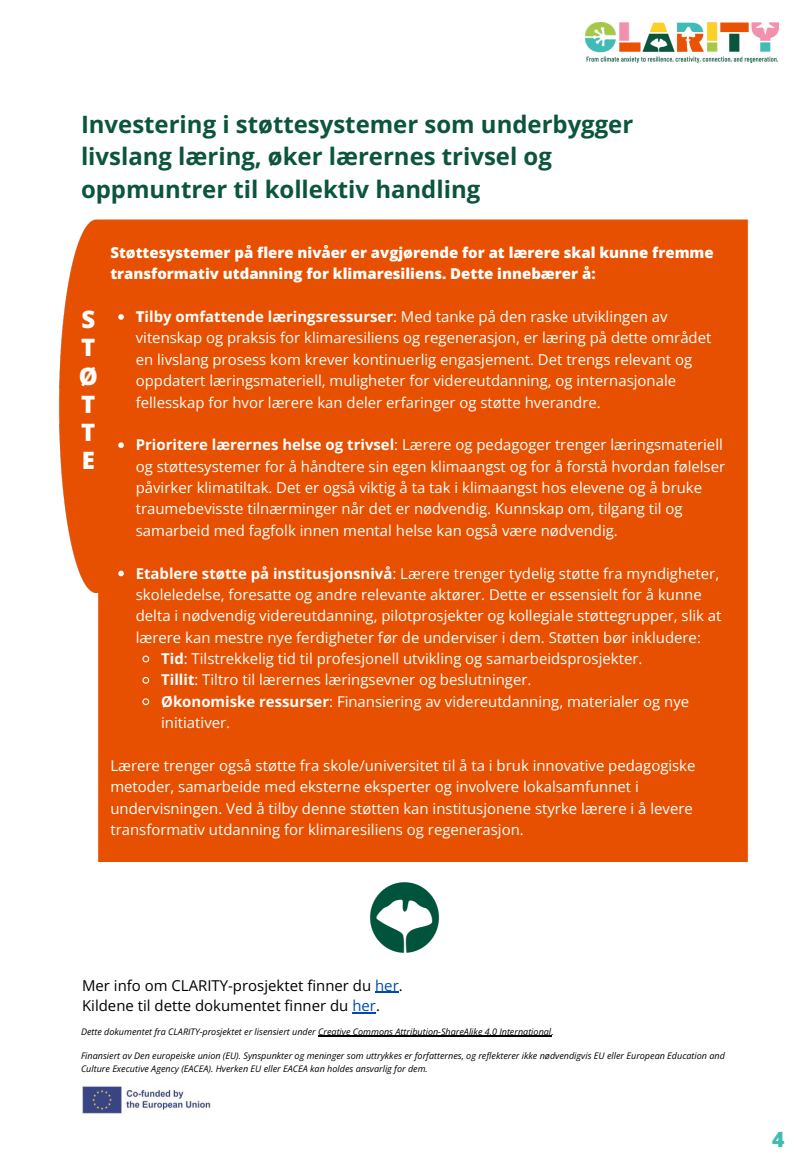
<style>
.page{position:relative;width:810px;height:1170px;background:#fff}
.page>*{position:absolute;margin:0;border:0;box-sizing:border-box;transform-origin:0 0}
.t1{font:700 24px/32.7px "Open Sans";color:#0c553d}
.t2{font:800 24px/28.2px "Open Sans";color:#fff;text-align:justify}
.t3{font:800 21px "Open Sans";color:#42bbb5}
.t4{font:15px/21.3px "Open Sans";color:#fff}
.t5{font:800 15px/21.3px "Open Sans";color:#fff}
.t6{font:15px/20.2px "Open Sans";color:#000}
.t7{font:italic 9px/12.3px "Open Sans";color:#000}
.s1{font-weight:800}
.s2{font-weight:700}
.s3{color:#004aad}
.s4{font-style:normal}
</style>
<div class="page">
<div style="left:59px;top:219px;width:689px;height:643px;background:#e65000"></div>
<img style="left:586px;top:22px;width:192px;height:41px">
<img style="left:81px;top:1086px;width:130px;height:29px">
<img style="left:369px;top:882px;width:71px;height:71px">
<svg style="left:118px;top:314px;width:6px;height:6px"></svg>
<svg style="left:118px;top:442px;width:6px;height:6px"></svg>
<svg style="left:118px;top:571px;width:6px;height:5px"></svg>
<svg style="left:142px;top:655px;width:8px;height:8px"></svg>
<svg style="left:142px;top:676px;width:8px;height:9px"></svg>
<svg style="left:142px;top:698px;width:8px;height:8px"></svg>
<svg style="left:375px;top:992px;width:24px;height:1px"></svg>
<svg style="left:352px;top:1012px;width:24px;height:1px"></svg>
<hr style="left:318px;top:1036px;width:233px;height:1px;background:#000">
<p class="t1" style="left:81px;top:107px;width:554px">Investering i støttesystemer som underbygger livslang læring, øker lærernes trivsel og oppmuntrer til kollektiv handling</p>
<p class="t2" style="left:79px;top:305px;width:21px">S T Ø T T E</p>
<h3 class="t5" style="left:110px;top:241px;width:605px">Støttesystemer på flere nivåer er avgjørende for at lærere skal kunne fremme transformativ utdanning for klimaresiliens. Dette innebærer å:</h3>
<p class="t4" style="left:136px;top:306px;width:577px"><span class="s1">T</span><span class="s2">ilby omfattende læringsressurser</span>: Med tanke på den raske utviklingen av vitenskap og praksis for klimaresiliens og regenerasjon, er læring på dette området en livslang prosess kom krever kontinuerlig engasjement. Det trengs relevant og oppdatert læringsmateriell, muligheter for videreutdanning, og internasjonale fellesskap for hvor lærere kan deler erfaringer og støtte hverandre.</p>
<p class="t4" style="left:136px;top:434px;width:591px"><span class="s2">Prioritere lærernes helse og trivsel</span>: Lærere og pedagoger trenger læringsmateriell og støttesystemer for å håndtere sin egen klimaangst og for å forstå hvordan følelser påvirker klimatiltak. Det er også viktig å ta tak i klimaangst hos elevene og å bruke traumebevisste tilnærminger når det er nødvendig. Kunnskap om, tilgang til og samarbeid med fagfolk innen mental helse kan også være nødvendig.</p>
<p class="t4" style="left:136px;top:562px;width:587px"><span class="s2">Etablere støtte på institusjonsnivå</span>: Lærere trenger tydelig støtte fra myndigheter, skoleledelse, foresatte og andre relevante aktører. Dette er essensielt for å kunne delta i nødvendig videreutdanning, pilotprosjekter og kollegiale støttegrupper, slik at lærere kan mestre nye ferdigheter før de underviser i dem. Støtten bør inkludere:</p>
<p class="t4" style="left:161px;top:648px;width:483px"><span class="s2">Tid</span>: Tilstrekkelig tid til profesjonell utvikling og samarbeidsprosjekter.</p>
<p class="t4" style="left:161px;top:669px;width:372px"><span class="s2">Tillit</span>: Tiltro til lærernes læringsevner og beslutninger.</p>
<p class="t4" style="left:161px;top:690px;width:530px"><span class="s2">Økonomiske ressurser</span>: Finansiering av videreutdanning, materialer og nye initiativer.</p>
<h4 class="t4" style="left:110px;top:754px;width:587px">Lærere trenger også støtte fra skole/universitet til å ta i bruk innovative pedagogiske metoder, samarbeide med eksterne eksperter og involvere lokalsamfunnet i undervisningen. Ved å tilby denne støtten kan institusjonene styrke lærere i å levere transformativ utdanning for klimaresiliens og regenerasjon.</h4>
<p class="t6" style="left:82px;top:975px;width:322px">Mer info om CLARITY-prosjektet finner du <span class="s3">her</span>.<br>Kildene til dette dokumentet finner du <span class="s3">her</span>.</p>
<h4 class="t7" style="left:81px;top:1025px;width:474px">Dette dokumentet fra CLARITY-prosjektet er lisensiert under Creative Commons Attribution-ShareAlike 4.0 International<span class="s4">.</span></h4>
<p class="t7" style="left:81px;top:1050px;width:645px">Finansiert av Den europeiske union (EU). Synspunkter og meninger som uttrykkes er forfatternes, og reflekterer ikke nødvendigvis EU eller European Education and<br>Culture Executive Agency (EACEA). Hverken EU eller EACEA kan holdes ansvarlig for dem.</p>
<p class="t3" style="left:772px;top:1125px;width:14px">4</p>
</div>
